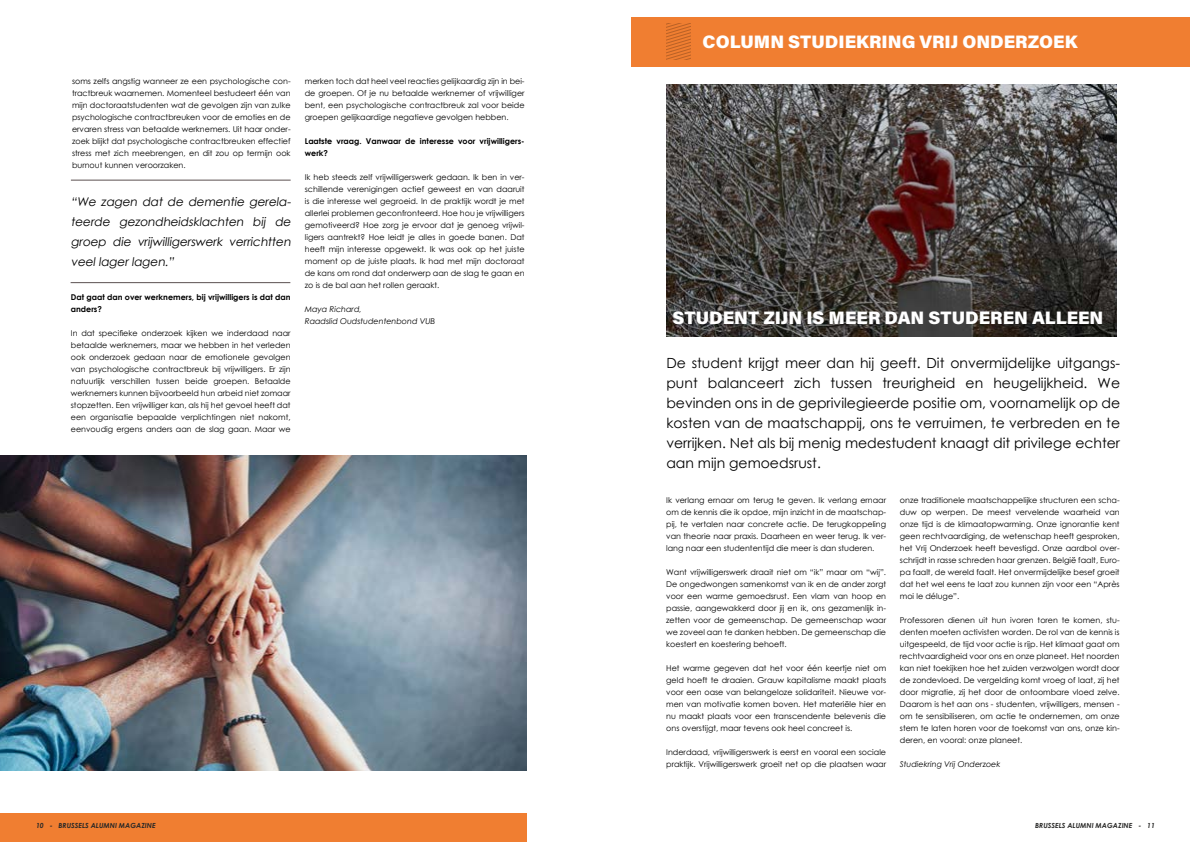
<style>
.page{position:relative;width:1191px;height:842px;background:#fff}
.page>*{position:absolute;margin:0;border:0;box-sizing:border-box;transform-origin:0 0}
.t1{font:900 18px "Acumin Pro";color:#fff}
.t2{font:14px/20px "Century Gothic";color:#000;text-align:justify}
.t3{font:12px/20px "Century Gothic";color:#000;text-align:justify}
.t4{font:8px/12px "Century Gothic";color:#000;text-align:justify}
.t5{font:700 8px/12px "Century Gothic";color:#000}
.t6{font:italic 8px/12px "Century Gothic";color:#000}
.t7{font:italic 700 7px "Century Gothic";color:#282827}
</style>
<div class="page">
<img style="left:667px;top:84px;width:449px;height:252px">
<div style="left:0;top:814px;width:527px;height:28px;background:#f07e31"></div>
<div style="left:631px;top:17px;width:559px;height:50px;background:#f07e31"></div>
<svg style="left:666px;top:24px;width:24px;height:36px"></svg>
<img style="left:0;top:455px;width:526px;height:315px">
<hr style="left:71px;top:180px;width:220px;height:1px;background:#5b5051">
<hr style="left:71px;top:282px;width:219px;height:1px;background:#5b5051">
<p class="t4" style="left:72px;top:75px;width:220px">soms zelfs angstig wanneer ze een psychologische con&shy;tractbreuk waarnemen. Momenteel bestudeert één van mijn doctoraatstudenten wat de gevolgen zijn van zulke psychologische contractbreuken voor de emoties en de ervaren stress van betaalde werknemers. Uit haar onder&shy;zoek blijkt dat psychologische contractbreuken effectief stress met zich meebrengen, en dit zou op termijn ook burnout kunnen veroorzaken.</p>
<h3 class="t3" style="left:71px;top:191px;width:224px">“We zagen dat de dementie gerela&shy;teerde gezondheidsklachten bij de groep die vrijwilligerswerk verrichtten veel lager lagen.”</h3>
<p class="t5" style="left:71px;top:290px;width:221px">Dat gaat dan over werknemers, bij vrijwilligers is dat dan anders?</p>
<p class="t4" style="left:71px;top:327px;width:221px">In dat specifieke onderzoek kijken we inderdaad naar betaalde werknemers, maar we hebben in het verleden ook onderzoek gedaan naar de emotionele gevolgen van psychologische contractbreuk bij vrijwilligers. Er zijn natuurlijk verschillen tussen beide groepen. Betaalde werknemers kunnen bijvoorbeeld hun arbeid niet zomaar stopzetten. Een vrijwilliger kan, als hij het gevoel heeft dat een organisatie bepaalde verplichtingen niet nakomt, eenvoudig ergens anders aan de slag gaan. Maar we</p>
<p class="t4" style="left:305px;top:75px;width:221px">merken toch dat heel veel reacties gelijkaardig zijn in bei&shy;de groepen. Of je nu betaalde werknemer of vrijwilliger bent, een psychologische contractbreuk zal voor beide groepen gelijkaardige negatieve gevolgen hebben.</p>
<p class="t5" style="left:305px;top:135px;width:221px">Laatste vraag. Vanwaar de interesse voor vrijwilligers&shy;werk?</p>
<p class="t4" style="left:305px;top:171px;width:221px">Ik heb steeds zelf vrijwilligerswerk gedaan. Ik ben in ver&shy;schillende verenigingen actief geweest en van daaruit is die interesse wel gegroeid. In de praktijk wordt je met allerlei problemen geconfronteerd. Hoe hou je vrijwilligers gemotiveerd? Hoe zorg je ervoor dat je genoeg vrijwil&shy;ligers aantrekt? Hoe leidt je alles in goede banen. Dat heeft mijn interesse opgewekt. Ik was ook op het juiste moment op de juiste plaats. Ik had met mijn doctoraat de kans om rond dat onderwerp aan de slag te gaan en zo is de bal aan het rollen geraakt.</p>
<p class="t6" style="left:305px;top:303px;width:132px">Maya Richard,<br>Raadslid Oudstudentenbond VUB</p>
<h1 class="t1" style="left:702px;top:29px;width:376px">COLUMN STUDIEKRING VRIJ ONDERZOEK</h1>
<h1 class="t1" style="left:672px;top:305px;width:432px">STUDENT ZIJN IS MEER DAN STUDEREN ALLEEN</h1>
<p class="t2" style="left:666px;top:352px;width:455px">De student krijgt meer dan hij geeft. Dit onvermijdelijke uitgangs&shy;punt balanceert zich tussen treurigheid en heugelijkheid. We bevinden ons in de geprivilegieerde positie om, voornamelijk op de kosten van de maatschappij, ons te verruimen, te verbreden en te verrijken. Net als bij menig medestudent knaagt dit privilege echter aan mijn gemoedsrust.</p>
<p class="t4" style="left:666px;top:494px;width:221px">Ik verlang ernaar om terug te geven. Ik verlang ernaar om de kennis die ik opdoe, mijn inzicht in de maatschap&shy;pij, te vertalen naar concrete actie. De terugkoppeling van theorie naar praxis. Daarheen en weer terug. Ik ver&shy;lang naar een studententijd die meer is dan studeren.</p>
<p class="t4" style="left:666px;top:566px;width:221px">Want vrijwilligerswerk draait niet om “ik” maar om “wij”.<br>De ongedwongen samenkomst van ik en de ander zorgt voor een warme gemoedsrust. Een vlam van hoop en passie, aangewakkerd door jij en ik, ons gezamenlijk in&shy;zetten voor de gemeenschap. De gemeenschap waar we zoveel aan te danken hebben. De gemeenschap die koestert en koestering behoeft.</p>
<p class="t4" style="left:666px;top:662px;width:221px">Het warme gegeven dat het voor één keertje niet om geld hoeft te draaien. Grauw kapitalisme maakt plaats voor een oase van belangeloze solidariteit. Nieuwe vor&shy;men van motivatie komen boven. Het materiële hier en nu maakt plaats voor een transcendente belevenis die ons overstijgt, maar tevens ook heel concreet is.</p>
<p class="t4" style="left:666px;top:746px;width:221px">Inderdaad, vrijwilligerswerk is eerst en vooral een sociale praktijk. Vrijwilligerswerk groeit net op die plaatsen waar</p>
<p class="t4" style="left:900px;top:494px;width:221px">onze traditionele maatschappelijke structuren een scha&shy;duw op werpen. De meest vervelende waarheid van onze tijd is de klimaatopwarming. Onze ignorantie kent geen rechtvaardiging, de wetenschap heeft gesproken, het Vrij Onderzoek heeft bevestigd. Onze aardbol over&shy;schrijdt in rasse schreden haar grenzen. België faalt, Euro&shy;pa faalt, de wereld faalt. Het onvermijdelijke besef groeit dat het wel eens te laat zou kunnen zijn voor een “Après moi le déluge”.</p>
<p class="t4" style="left:900px;top:614px;width:221px">Professoren dienen uit hun ivoren toren te komen, stu&shy;denten moeten activisten worden. De rol van de kennis is uitgespeeld, de tijd voor actie is rijp. Het klimaat gaat om rechtvaardigheid voor ons en onze planeet. Het noorden kan niet toekijken hoe het zuiden verzwolgen wordt door de zondevloed. De vergelding komt vroeg of laat, zij het door migratie, zij het door de ontoombare vloed zelve.<br>Daarom is het aan ons - studenten, vrijwilligers, mensen - om te sensibiliseren, om actie te ondernemen, om onze stem te laten horen voor de toekomst van ons, onze kin&shy;deren, en vooral: onze planeet.</p>
<p class="t6" style="left:900px;top:758px;width:102px">Studiekring Vrij Onderzoek</p>
<p class="t7" style="left:36px;top:820px;width:121px">10 - BRUSSELS ALUMNI MAGAZINE</p>
<p class="t7" style="left:1035px;top:820px;width:121px">BRUSSELS ALUMNI MAGAZINE - 11</p>
</div>
